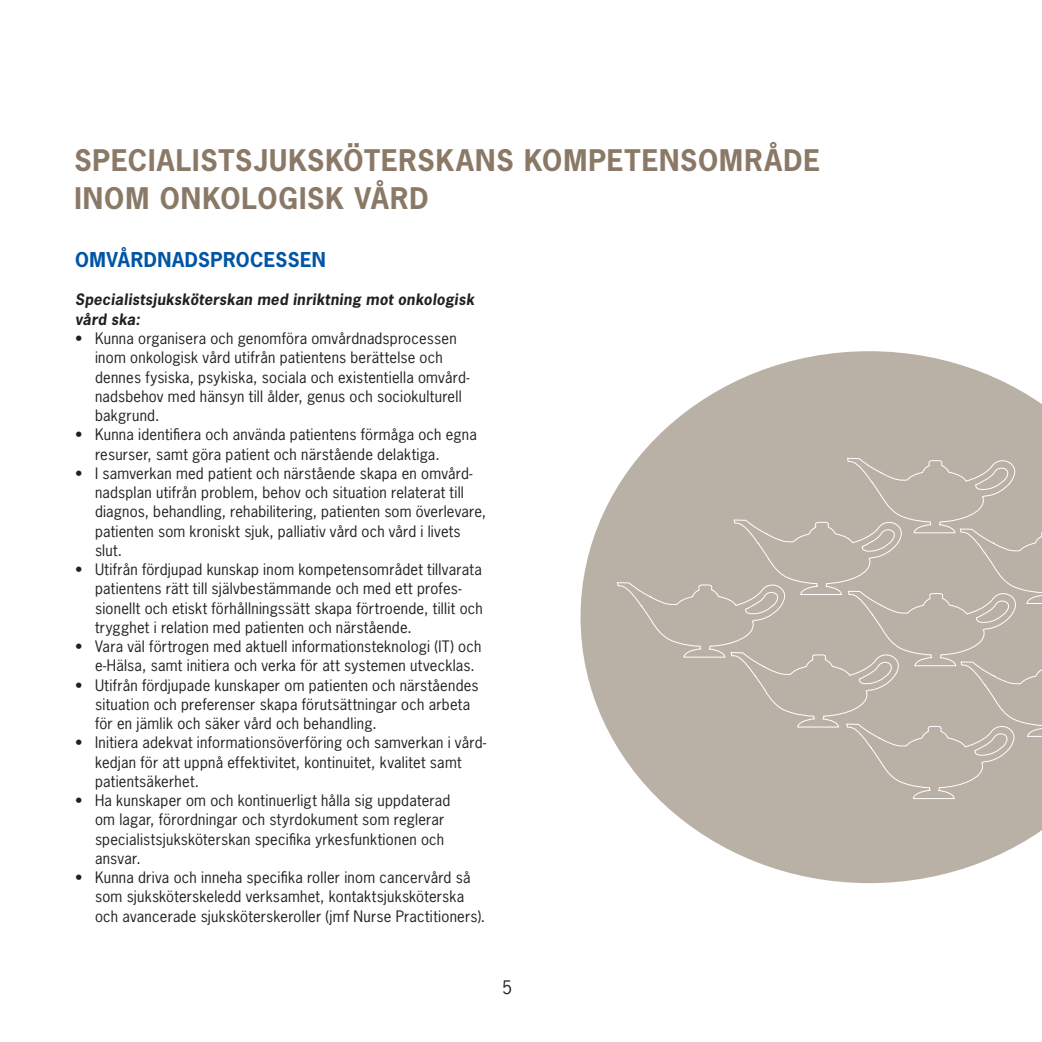
<style>
.page{position:relative;width:1042px;height:1042px;background:#fff}
.page>*{position:absolute;margin:0;border:0;box-sizing:border-box;transform-origin:0 0}
.Rubrik{font:700 28px "News Gothic Std";letter-spacing:.03em;color:#8a7966}
.Mellis{font:700 19.25px "News Gothic Std";letter-spacing:.02em;color:#0155a5}
.t1{font:17.5px "News Gothic Std";color:#231f20}
.Uppräkning_med_punkt{font:14.88px/19.2px "News Gothic Std";letter-spacing:.015em;color:#231f20}
.Akutsjuksk_ska_ha{font:italic 700 14.88px/19.2px "News Gothic Std";letter-spacing:.02em;color:#231f20}
</style>
<div class="page">
<svg style="left:580px;top:351px;width:462px;height:532px;fill:#bab1a6"></svg>
<div style="left:617px;top:458px;width:425px;height:341px;background:#bab1a6"></div>
<p class="Rubrik" style="left:74px;top:141px;width:747px">SPECIALISTSJUKSKÖTERSKANS KOMPETENSOMRÅDE</p>
<p class="Rubrik" style="left:74px;top:180px;width:356px">INOM ONKOLOGISK VÅRD</p>
<p class="Mellis" style="left:75px;top:247px;width:252px">OMVÅRDNADSPROCESSEN</p>
<p class="Akutsjuksk_ska_ha" style="left:75px;top:290px;width:401px">Specialistsjuksköterskan med inriktning mot onkologisk vård ska:</p>
<p class="Uppräkning_med_punkt" style="left:95px;top:329px;width:376px;text-indent:-20px">• Kunna organisera och genomföra omvårdnadsprocessen inom onkologisk vård utifrån patientens berättelse och dennes fysiska, psykiska, sociala och existentiella omvård&shy;nadsbehov med hänsyn till ålder, genus och sociokulturell bakgrund.</p>
<p class="Uppräkning_med_punkt" style="left:95px;top:425px;width:383px;text-indent:-20px">• Kunna identifiera och använda patientens förmåga och egna resurser, samt göra patient och närstående delaktiga.</p>
<p class="Uppräkning_med_punkt" style="left:95px;top:463px;width:393px;text-indent:-20px">• I samverkan med patient och närstående skapa en omvård&shy;nadsplan utifrån problem, behov och situation relaterat till diagnos, behandling, rehabilitering, patienten som överlevare, patienten som kroniskt sjuk, palliativ vård och vård i livets slut.</p>
<p class="Uppräkning_med_punkt" style="left:95px;top:560px;width:389px;text-indent:-20px">• Utifrån fördjupad kunskap inom kompetensområdet tillvarata patientens rätt till självbestämmande och med ett profes&shy;sionellt och etiskt förhållningssätt skapa förtroende, tillit och trygghet i relation med patienten och närstående.</p>
<p class="Uppräkning_med_punkt" style="left:95px;top:637px;width:388px;text-indent:-20px">• Vara väl förtrogen med aktuell informationsteknologi (IT) och e-Hälsa, samt initiera och verka för att systemen utvecklas.</p>
<p class="Uppräkning_med_punkt" style="left:95px;top:675px;width:385px;text-indent:-20px">• Utifrån fördjupade kunskaper om patienten och närståendes situation och preferenser skapa förutsättningar och arbeta för en jämlik och säker vård och behandling.</p>
<p class="Uppräkning_med_punkt" style="left:95px;top:733px;width:393px;text-indent:-20px">• Initiera adekvat informationsöverföring och samverkan i vård&shy;kedjan för att uppnå effektivitet, kontinuitet, kvalitet samt patientsäkerhet.</p>
<p class="Uppräkning_med_punkt" style="left:95px;top:791px;width:357px;text-indent:-20px">• Ha kunskaper om och kontinuerligt hålla sig uppdaterad om lagar, förordningar och styrdokument som reglerar specialistsjuksköterskan specifika yrkesfunktionen och ansvar.</p>
<p class="Uppräkning_med_punkt" style="left:95px;top:868px;width:392px;text-indent:-20px">• Kunna driva och inneha specifika roller inom cancervård så som sjuksköterskeledd verksamhet, kontaktsjuksköterska och avancerade sjuksköterskeroller (jmf Nurse Practitioners).</p>
<p class="t1" style="left:502px;top:976px;width:12px">5</p>
</div>
